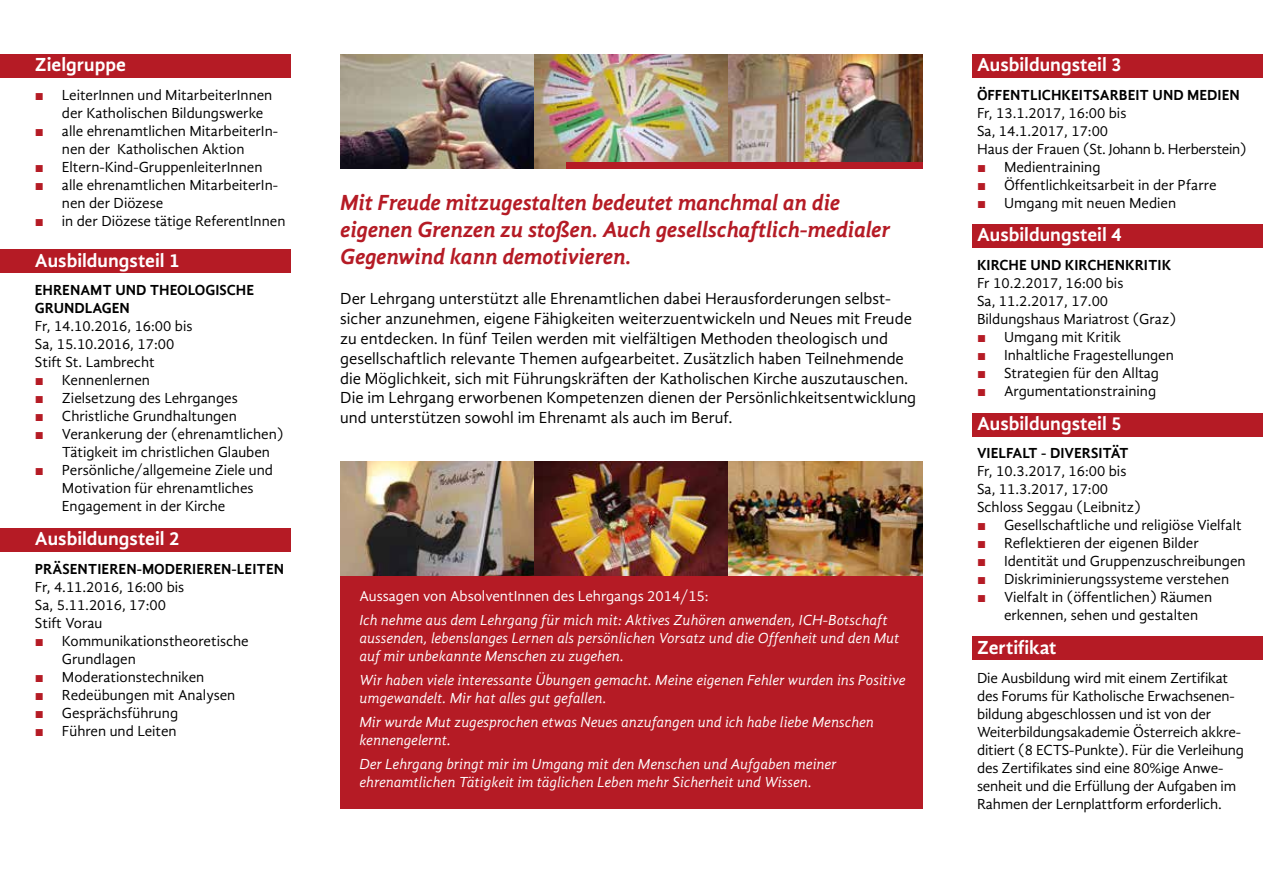
<style>
.page{position:relative;width:1263px;height:893px;background:#fff}
.page>*{position:absolute;margin:0;border:0;box-sizing:border-box;transform-origin:0 0}
.t1{font:italic 700 22.5px/27px "Gandhi Sans";letter-spacing:-.01em;color:#b51b25}
.t2{font:700 19.5px "Gandhi Sans";color:#fff}
.t3{font:16.5px/19.8px "Gandhi Sans";color:#000}
.t4{font:15px/18px "Gandhi Sans";color:#000}
.t5{font:italic 15px/18px "Gandhi Sans";color:#fff}
.t6{font:700 15px/18px "Gandhi Sans";color:#000}
.t7{font:15px "Gandhi Sans";color:#fff}
.s1{font-family:"Arial";color:#b51b25}
</style>
<div class="page">
<div style="left:973px;top:636px;width:290px;height:24px;background:#b51b25"></div>
<div style="left:340px;top:576px;width:583px;height:233px;background:#b51b25"></div>
<div style="left:973px;top:413px;width:290px;height:24px;background:#b51b25"></div>
<div style="left:973px;top:225px;width:290px;height:23px;background:#b51b25"></div>
<div style="left:973px;top:54px;width:290px;height:24px;background:#b51b25"></div>
<div style="left:0;top:528px;width:290px;height:23px;background:#b51b25"></div>
<div style="left:0;top:249px;width:290px;height:24px;background:#b51b25"></div>
<div style="left:0;top:54px;width:290px;height:24px;background:#b51b25"></div>
<img style="left:340px;top:54px;width:583px;height:115px">
<div style="left:566px;top:162px;width:357px;height:7px;background:#b51b25"></div>
<img style="left:340px;top:461px;width:583px;height:115px">
<h2 class="t2" style="left:35px;top:53px;width:93px">Zielgruppe</h2>
<p class="t4" style="left:62px;top:86px;width:212px;text-indent:-27px"><span class="s1">■</span> LeiterInnen und MitarbeiterInnen der Katholischen Bildungswerke</p>
<p class="t4" style="left:35px;top:122px;width:245px;text-align:center"><span class="s1">■</span> alle ehrenamtlichen MitarbeiterIn&shy;nen der Katholischen Aktion</p>
<p class="t4" style="left:35px;top:158px;width:229px"><span class="s1">■</span> Eltern-Kind-GruppenleiterInnen</p>
<p class="t4" style="left:62px;top:176px;width:218px;text-indent:-27px"><span class="s1">■</span> alle ehrenamtlichen MitarbeiterIn&shy;nen der Diözese</p>
<p class="t4" style="left:35px;top:212px;width:252px"><span class="s1">■</span> in der Diözese tätige ReferentInnen</p>
<h2 class="t2" style="left:35px;top:249px;width:147px">Ausbildungsteil 1</h2>
<p class="t6" style="left:35px;top:281px;width:221px">EHRENAMT UND THEOLOGISCHE<br>GRUNDLAGEN</p>
<p class="t4" style="left:35px;top:317px;width:159px">Fr, 14.10.2016, 16:00 bis<br>Sa, 15.10.2016, 17:00<br>Stift St. Lambrecht</p>
<p class="t4" style="left:35px;top:371px;width:117px"><span class="s1">■</span> Kennenlernen</p>
<p class="t4" style="left:35px;top:389px;width:204px"><span class="s1">■</span> Zielsetzung des Lehrganges</p>
<p class="t4" style="left:35px;top:407px;width:204px"><span class="s1">■</span> Christliche Grundhaltungen</p>
<p class="t4" style="left:62px;top:425px;width:223px;text-indent:-27px"><span class="s1">■</span> Verankerung der (ehrenamtlichen)<br>Tätigkeit im christlichen Glauben</p>
<p class="t4" style="left:62px;top:461px;width:213px;text-indent:-27px"><span class="s1">■</span> Persönliche/allgemeine Ziele und<br>Motivation für ehrenamtliches<br>Engagement in der Kirche</p>
<h2 class="t2" style="left:35px;top:528px;width:147px">Ausbildungsteil 2</h2>
<p class="t6" style="left:35px;top:560px;width:251px">PRÄSENTIEREN-MODERIEREN-LEITEN</p>
<p class="t4" style="left:35px;top:578px;width:151px">Fr, 4.11.2016, 16:00 bis<br>Sa, 5.11.2016, 17:00<br>Stift Vorau</p>
<p class="t4" style="left:62px;top:632px;width:188px;text-indent:-27px"><span class="s1">■</span> Kommunikationstheoretische<br>Grundlagen</p>
<p class="t4" style="left:35px;top:668px;width:171px"><span class="s1">■</span> Moderationstechniken</p>
<p class="t4" style="left:35px;top:686px;width:202px"><span class="s1">■</span> Redeübungen mit Analysen</p>
<p class="t4" style="left:35px;top:704px;width:145px"><span class="s1">■</span> Gesprächsführung</p>
<p class="t4" style="left:35px;top:722px;width:143px"><span class="s1">■</span> Führen und Leiten</p>
<h1 class="t1" style="left:340px;top:189px;width:552px">Mit Freude mitzugestalten bedeutet manchmal an die eigenen Grenzen zu stoßen. Auch gesellschaftlich-medialer<br>Gegenwind kann demotivieren.</h1>
<p class="t3" style="left:340px;top:289px;width:577px">Der Lehrgang unterstützt alle Ehrenamtlichen dabei Herausforderungen selbst&shy;sicher anzunehmen, eigene Fähigkeiten weiterzuentwickeln und Neues mit Freude zu entdecken. In fünf Teilen werden mit vielfältigen Methoden theologisch und gesellschaftlich relevante Themen aufgearbeitet. Zusätzlich haben Teilnehmende die Möglichkeit, sich mit Führungskräften der Katholischen Kirche auszutauschen.<br>Die im Lehrgang erworbenen Kompetenzen dienen der Persönlichkeitsentwicklung und unterstützen sowohl im Ehrenamt als auch im Beruf.</p>
<p class="t7" style="left:359px;top:587px;width:351px">Aussagen von AbsolventInnen des Lehrgangs 2014/15:</p>
<p class="t5" style="left:359px;top:611px;width:542px">Ich nehme aus dem Lehrgang für mich mit: Aktives Zuhören anwenden, ICH-Botschaft aussenden, lebenslanges Lernen als persönlichen Vorsatz und die Offenheit und den Mut auf mir unbekannte Menschen zu zugehen.</p>
<p class="t5" style="left:359px;top:671px;width:548px">Wir haben viele interessante Übungen gemacht. Meine eigenen Fehler wurden ins Positive umgewandelt. Mir hat alles gut gefallen.</p>
<p class="t5" style="left:359px;top:713px;width:516px">Mir wurde Mut zugesprochen etwas Neues anzufangen und ich habe liebe Menschen kennengelernt.</p>
<p class="t5" style="left:359px;top:755px;width:479px">Der Lehrgang bringt mir im Umgang mit den Menschen und Aufgaben meiner ehrenamtlichen Tätigkeit im täglichen Leben mehr Sicherheit und Wissen.</p>
<h2 class="t2" style="left:977px;top:53px;width:147px">Ausbildungsteil 3</h2>
<p class="t6" style="left:977px;top:85px;width:264px">ÖFFENTLICHKEITSARBEIT UND MEDIEN</p>
<p class="t4" style="left:977px;top:104px;width:271px">Fr, 13.1.2017, 16:00 bis<br>Sa, 14.1.2017, 17:00<br>Haus der Frauen (St. Johann b. Herberstein)</p>
<p class="t4" style="left:977px;top:158px;width:125px"><span class="s1">■</span> Medientraining</p>
<p class="t4" style="left:977px;top:176px;width:241px"><span class="s1">■</span> Öffentlichkeitsarbeit in der Pfarre</p>
<p class="t4" style="left:977px;top:194px;width:201px"><span class="s1">■</span> Umgang mit neuen Medien</p>
<h2 class="t2" style="left:977px;top:224px;width:147px">Ausbildungsteil 4</h2>
<p class="t6" style="left:977px;top:256px;width:196px">KIRCHE UND KIRCHENKRITIK</p>
<p class="t4" style="left:977px;top:274px;width:200px">Fr 10.2.2017, 16:00 bis<br>Sa, 11.2.2017, 17.00<br>Bildungshaus Mariatrost (Graz)</p>
<p class="t4" style="left:977px;top:328px;width:145px"><span class="s1">■</span> Umgang mit Kritik</p>
<p class="t4" style="left:977px;top:346px;width:198px"><span class="s1">■</span> Inhaltliche Fragestellungen</p>
<p class="t4" style="left:977px;top:364px;width:183px"><span class="s1">■</span> Strategien für den Alltag</p>
<p class="t4" style="left:977px;top:382px;width:181px"><span class="s1">■</span> Argumentationstraining</p>
<h2 class="t2" style="left:977px;top:412px;width:147px">Ausbildungsteil 5</h2>
<p class="t6" style="left:977px;top:444px;width:153px">VIELFALT - DIVERSITÄT</p>
<p class="t4" style="left:977px;top:462px;width:165px">Fr, 10.3.2017, 16:00 bis<br>Sa, 11.3.2017, 17:00<br>Schloss Seggau (Leibnitz)</p>
<p class="t4" style="left:977px;top:516px;width:266px"><span class="s1">■</span> Gesellschaftliche und religiöse Vielfalt</p>
<p class="t4" style="left:977px;top:534px;width:223px"><span class="s1">■</span> Reflektieren der eigenen Bilder</p>
<p class="t4" style="left:977px;top:552px;width:270px"><span class="s1">■</span> Identität und Gruppenzuschreibungen</p>
<p class="t4" style="left:977px;top:570px;width:254px"><span class="s1">■</span> Diskriminierungssysteme verstehen</p>
<p class="t4" style="left:1004px;top:588px;width:210px;text-indent:-27px"><span class="s1">■</span> Vielfalt in (öffentlichen) Räumen erkennen, sehen und gestalten</p>
<h2 class="t2" style="left:977px;top:636px;width:81px">Zertifikat</h2>
<p class="t4" style="left:977px;top:669px;width:268px">Die Ausbildung wird mit einem Zertifikat des Forums für Katholische Erwachsenen&shy;bildung abgeschlossen und ist von der Weiterbildungsakademie Österreich akkre&shy;ditiert (8 ECTS-Punkte). Für die Verleihung des Zertifikates sind eine 80%ige Anwe&shy;senheit und die Erfüllung der Aufgaben im Rahmen der Lernplattform erforderlich.</p>
</div>
